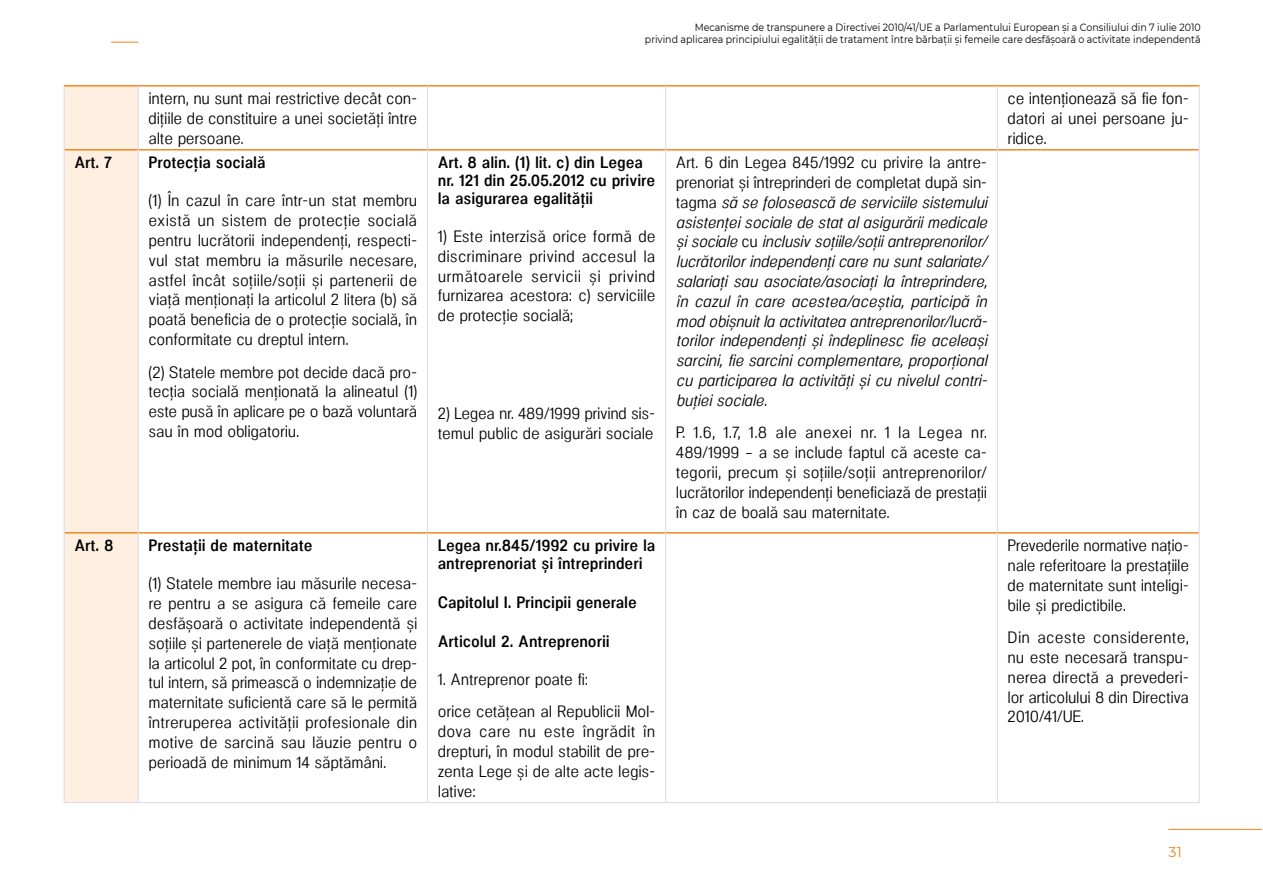
<style>
.page{position:relative;width:1263px;height:893px;background:#fff}
.page>*{position:absolute;margin:0;border:0;box-sizing:border-box;transform-origin:0 0}
.t1{font:16.5px/19.8px "Neo Gram Condensed";letter-spacing:-.01em;color:#000;text-align:justify}
.t2{font:italic 16.5px/19.8px "Neo Gram Condensed";letter-spacing:-.01em;color:#000;text-align:justify}
.t3{font:600 16.5px/17.9px "Neo Gram Condensed";color:#000}
.t4{font:14.25px "Montserrat";color:#f58220}
.t5{font:10.5px/12.6px "Montserrat";color:#000;text-align:right;scale:.9 1}
.s1{font-style:normal}
</style>
<div class="page">
<hr style="left:1168px;top:829px;width:94px;height:1px;background:#f58220">
<svg style="left:111px;top:42px;width:27px;height:1px"></svg>
<div style="left:65px;top:87px;width:73px;height:715px;background:#ffefe1"></div>
<hr style="left:64px;top:85px;width:74px;height:2px;background:#f6871f">
<hr style="left:138px;top:85px;width:290px;height:2px;background:#f6871f">
<hr style="left:428px;top:85px;width:238px;height:2px;background:#f6871f">
<hr style="left:666px;top:85px;width:331px;height:2px;background:#f6871f">
<hr style="left:997px;top:85px;width:202px;height:2px;background:#f6871f">
<hr style="left:65px;top:149px;width:73px;height:2px;background:#f6871f">
<hr style="left:139px;top:149px;width:288px;height:2px;background:#f6871f">
<hr style="left:428px;top:149px;width:237px;height:2px;background:#f6871f">
<hr style="left:666px;top:149px;width:331px;height:2px;background:#f6871f">
<hr style="left:998px;top:149px;width:201px;height:2px;background:#f6871f">
<hr style="left:65px;top:532px;width:73px;height:2px;background:#f6871f">
<hr style="left:139px;top:532px;width:288px;height:2px;background:#f6871f">
<hr style="left:428px;top:532px;width:237px;height:2px;background:#f6871f">
<hr style="left:666px;top:532px;width:331px;height:2px;background:#f6871f">
<hr style="left:998px;top:532px;width:201px;height:2px;background:#f6871f">
<hr style="left:64px;top:87px;width:1px;height:63px;background:#d6d9ee">
<hr style="left:138px;top:87px;width:1px;height:63px;background:#d6d9ee">
<hr style="left:427px;top:87px;width:1px;height:63px;background:#d6d9ee">
<hr style="left:665px;top:87px;width:1px;height:63px;background:#d6d9ee">
<hr style="left:997px;top:87px;width:1px;height:63px;background:#d6d9ee">
<hr style="left:1199px;top:87px;width:1px;height:63px;background:#d6d9ee">
<hr style="left:64px;top:150px;width:1px;height:383px;background:#d6d9ee">
<hr style="left:138px;top:150px;width:1px;height:383px;background:#d6d9ee">
<hr style="left:427px;top:150px;width:1px;height:383px;background:#d6d9ee">
<hr style="left:665px;top:150px;width:1px;height:383px;background:#d6d9ee">
<hr style="left:997px;top:150px;width:1px;height:383px;background:#d6d9ee">
<hr style="left:1199px;top:150px;width:1px;height:383px;background:#d6d9ee">
<hr style="left:64px;top:533px;width:1px;height:269px;background:#d6d9ee">
<hr style="left:138px;top:533px;width:1px;height:269px;background:#d6d9ee">
<hr style="left:427px;top:533px;width:1px;height:269px;background:#d6d9ee">
<hr style="left:665px;top:533px;width:1px;height:269px;background:#d6d9ee">
<hr style="left:997px;top:533px;width:1px;height:269px;background:#d6d9ee">
<hr style="left:1199px;top:533px;width:1px;height:269px;background:#d6d9ee">
<hr style="left:64px;top:802px;width:74px;height:1px;background:#d6d9ee">
<hr style="left:138px;top:802px;width:290px;height:1px;background:#d6d9ee">
<hr style="left:428px;top:802px;width:238px;height:1px;background:#d6d9ee">
<hr style="left:666px;top:802px;width:331px;height:1px;background:#d6d9ee">
<hr style="left:997px;top:802px;width:202px;height:1px;background:#d6d9ee">
<p class="t5" style="left:645px;top:20px;width:619px">Mecanisme de transpunere a Directivei 2010/41/UE a Parlamentului European și a Consiliului din 7 iulie 2010<br>privind aplicarea principiului egalității de tratament între bărbații și femeile care desfășoară o activitate independentă</p>
<p class="t1" style="left:149px;top:87px;width:270px">intern, nu sunt mai restrictive decât con&shy;dițiile de constituire a unei societăți între alte persoane.</p>
<p class="t1" style="left:1008px;top:87px;width:183px">ce intenționează să fie fon&shy;datori ai unei persoane ju&shy;ridice.</p>
<p class="t3" style="left:74px;top:152px;width:39px">Art. 7</p>
<p class="t3" style="left:149px;top:152px;width:118px">Protecția socială</p>
<p class="t1" style="left:149px;top:190px;width:270px">(1) În cazul în care într-un stat membru există un sistem de protecție socială pentru lucrătorii independenți, respecti&shy;vul stat membru ia măsurile necesare, astfel încât soțiile/soții și partenerii de viață menționați la articolul 2 litera (b) să poată beneficia de o protecție socială, în conformitate cu dreptul intern.</p>
<p class="t1" style="left:149px;top:361px;width:270px">(2) Statele membre pot decide dacă pro&shy;tecția socială menționată la alineatul (1) este pusă în aplicare pe o bază voluntară sau în mod obligatoriu.</p>
<p class="t3" style="left:74px;top:535px;width:41px">Art. 8</p>
<p class="t3" style="left:149px;top:535px;width:165px">Prestații de maternitate</p>
<p class="t1" style="left:149px;top:573px;width:270px">(1) Statele membre iau măsurile necesa&shy;re pentru a se asigura că femeile care desfășoară o activitate independentă și soțiile și partenerele de viață menționate la articolul 2 pot, în conformitate cu drep&shy;tul intern, să primească o indemnizație de maternitate suficientă care să le permită întreruperea activității profesionale din motive de sarcină sau lăuzie pentru o perioadă de minimum 14 săptămâni.</p>
<p class="t3" style="left:438px;top:152px;width:219px">Art. 8 alin. (1) lit. c) din Legea nr. 121 din 25.05.2012 cu privire la asigurarea egalității</p>
<p class="t1" style="left:438px;top:225px;width:219px">1) Este interzisă orice formă de discriminare privind accesul la următoarele servicii și privind furnizarea acestora: c) serviciile de protecție socială;</p>
<p class="t1" style="left:438px;top:402px;width:219px">2) Legea nr. 489/1999 privind sis&shy;temul public de asigurări sociale</p>
<p class="t3" style="left:438px;top:535px;width:219px">Legea nr.845/1992 cu privire la antreprenoriat și întreprinderi</p>
<p class="t3" style="left:438px;top:592px;width:200px">Capitolul I. Principii generale</p>
<p class="t3" style="left:438px;top:631px;width:173px">Articolul 2. Antreprenorii</p>
<p class="t1" style="left:438px;top:662px;width:219px;line-height:32.5px">1. Antreprenor poate fi:<br>orice cetăţean al Republicii Mol-</p>
<p class="t1" style="left:438px;top:720px;width:219px">dova care nu este îngrădit în drepturi, în modul stabilit de pre&shy;zenta Lege şi de alte acte legis&shy;lative:</p>
<p class="t2" style="left:676px;top:151px;width:313px"><span class="s1">Art. 6 din Legea 845/1992 cu privire la antre&shy;prenoriat și întreprinderi de completat după sin&shy;tagma</span> să se folosească de serviciile sistemului asistenţei sociale de stat al asigurării medicale şi sociale <span class="s1">cu</span> inclusiv soțiile/soții antreprenorilor/ lucrătorilor independenți care nu sunt salariate/ salariați sau asociate/asociați la întreprindere, în cazul în care acestea/aceștia, participă în mod obișnuit la activitatea antreprenorilor/lucră&shy;torilor independenți și îndeplinesc fie aceleași sarcini, fie sarcini complementare, proporțional cu participarea la activități și cu nivelul contri&shy;buției sociale.</p>
<p class="t1" style="left:676px;top:422px;width:313px">P. 1.6, 1.7, 1.8 ale anexei nr. 1 la Legea nr.<br>489/1999 – a se include faptul că aceste ca&shy;tegorii, precum și soțiile/soții antreprenorilor/ lucrătorilor independenți beneficiază de prestații în caz de boală sau maternitate.</p>
<p class="t1" style="left:1008px;top:534px;width:183px">Prevederile normative națio&shy;nale referitoare la prestațiile de maternitate sunt inteligi&shy;bile și predictibile.</p>
<p class="t1" style="left:1008px;top:626px;width:183px">Din aceste considerente, nu este necesară transpu&shy;nerea directă a prevederi&shy;lor articolului 8 din Directiva 2010/41/UE.</p>
<p class="t4" style="left:1168px;top:843px;width:15px">31</p>
</div>
